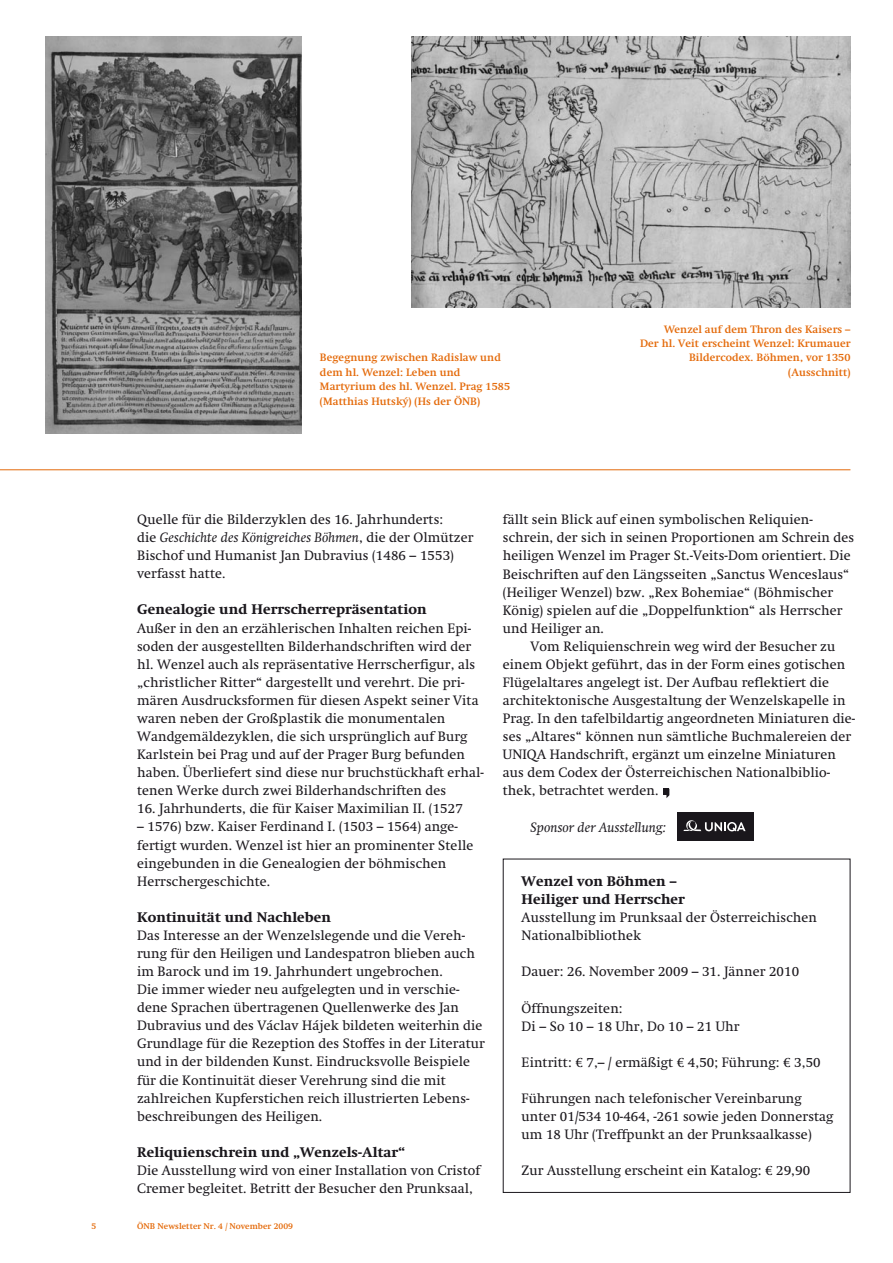
<style>
.page{position:relative;width:893px;height:1263px;background:#fff}
.page>*{position:absolute;margin:0;border:0;box-sizing:border-box;transform-origin:0 0}
.t1{font:13.5px/18.1px "Swift";letter-spacing:.01em;color:#1a171c}
.t2{font:800 13.5px/18.1px "Swift";letter-spacing:.01em;color:#1a171c}
.t3{font:italic 13.5px "Swift";letter-spacing:.01em;color:#1a171c}
.t4{font:700 10.5px/14.4px "Swift";letter-spacing:.01em;color:#e46a0a;text-align:right}
.t5{font:700 8.25px "Swift";letter-spacing:.01em;color:#e46a0a}
.s1{font-style:italic}
</style>
<div class="page">
<hr style="left:0;top:469px;width:850px;height:1px;background:#e46a0a">
<svg style="left:663px;top:789px;width:6px;height:9px"></svg>
<img style="left:411px;top:36px;width:439px;height:271px">
<img style="left:46px;top:36px;width:256px;height:398px">
<div style="left:677px;top:812px;width:76px;height:29px;background:#1a171c"></div>
<svg style="left:683px;top:820px;width:63px;height:11px"></svg>
<p class="t4" style="left:320px;top:351px;width:192px;text-align:left">Begegnung zwischen Radislaw und dem hl. Wenzel: Leben und<br>Martyrium des hl. Wenzel. Prag 1585 (Matthias Hutský) (Hs der ÖNB)</p>
<p class="t4" style="left:640px;top:322px;width:212px">Wenzel auf dem Thron des Kaisers –<br>Der hl. Veit erscheint Wenzel: Krumauer<br>Bildercodex. Böhmen, vor 1350 (Ausschnitt)</p>
<p class="t1" style="left:137px;top:510px;width:338px">Quelle für die Bilderzyklen des 16. Jahrhunderts:<br>die <span class="s1">Geschichte des Königreiches Böhmen</span>, die der Olmützer Bischof und Humanist Jan Dubravius (1486 – 1553) verfasst hatte.</p>
<p class="t2" style="left:137px;top:601px;width:291px">Genealogie und Herrscherrepräsentation</p>
<p class="t1" style="left:137px;top:619px;width:348px">Außer in den an erzählerischen Inhalten reichen Epi&shy;soden der ausgestellten Bilderhandschriften wird der hl. Wenzel auch als repräsentative Herrscherfigur, als „christlicher Ritter“ dargestellt und verehrt. Die pri&shy;mären Ausdrucksformen für diesen Aspekt seiner Vita waren neben der Großplastik die monumentalen Wandgemäldezyklen, die sich ursprünglich auf Burg Karlstein bei Prag und auf der Prager Burg befunden haben. Überliefert sind diese nur bruchstückhaft erhal&shy;tenen Werke durch zwei Bilderhandschriften des</p>
<p class="t1" style="left:137px;top:800px;width:327px">16. Jahrhunderts, die für Kaiser Maximilian II. (1527</p>
<p class="t1" style="left:137px;top:818px;width:338px">– 1576) bzw. Kaiser Ferdinand I. (1503 – 1564) ange&shy;fertigt wurden. Wenzel ist hier an prominenter Stelle eingebunden in die Genealogien der böhmischen Herrschergeschichte.</p>
<p class="t2" style="left:137px;top:908px;width:195px">Kontinuität und Nachleben</p>
<p class="t1" style="left:137px;top:926px;width:349px">Das Interesse an der Wenzelslegende und die Vereh&shy;rung für den Heiligen und Landespatron blieben auch im Barock und im 19. Jahrhundert ungebrochen.<br>Die immer wieder neu aufgelegten und in verschie&shy;dene Sprachen übertragenen Quellenwerke des Jan Dubravius und des Václav Hájek bildeten weiterhin die Grundlage für die Rezeption des Stoffes in der Literatur und in der bildenden Kunst. Eindrucksvolle Beispiele für die Kontinuität dieser Verehrung sind die mit zahlreichen Kupferstichen reich illustrierten Lebens&shy;beschreibungen des Heiligen.</p>
<p class="t2" style="left:137px;top:1143px;width:269px">Reliquienschrein und „Wenzels-Altar“</p>
<p class="t1" style="left:137px;top:1161px;width:345px">Die Ausstellung wird von einer Installation von Cristof<br>Cremer begleitet. Betritt der Besucher den Prunksaal,</p>
<p class="t5" style="left:91px;top:1221px;width:6px">5</p>
<p class="t5" style="left:137px;top:1221px;width:157px">ÖNB Newsletter Nr. 4 / November 2009</p>
<p class="t1" style="left:503px;top:511px;width:353px">fällt sein Blick auf einen symbolischen Reliquien&shy;schrein, der sich in seinen Proportionen am Schrein des heiligen Wenzel im Prager St.-Veits-Dom orientiert. Die Beischriften auf den Längsseiten „Sanctus Wenceslaus“ (Heiliger Wenzel) bzw. „Rex Bohemiae“ (Böhmischer König) spielen auf die „Doppelfunktion“ als Herrscher und Heiliger an.</p>
<p class="t1" style="left:503px;top:637px;width:354px;text-indent:28px">Vom Reliquienschrein weg wird der Besucher zu einem Objekt geführt, das in der Form eines gotischen Flügelaltares angelegt ist. Der Aufbau reflektiert die architektonische Ausgestaltung der Wenzelskapelle in Prag. In den tafelbildartig angeordneten Miniaturen die&shy;ses „Altares“ können nun sämtliche Buchmalereien der UNIQA Handschrift, ergänzt um einzelne Miniaturen aus dem Codex der Österreichischen Nationalbiblio&shy;thek, betrachtet werden.</p>
<p class="t3" style="left:530px;top:819px;width:137px">Sponsor der Ausstellung:</p>
<p class="t2" style="left:522px;top:872px;width:165px">Wenzel von Böhmen –<br>Heiliger und Herrscher</p>
<p class="t1" style="left:522px;top:908px;width:297px">Ausstellung im Prunksaal der Österreichischen<br>Nationalbibliothek</p>
<p class="t1" style="left:522px;top:963px;width:279px">Dauer: 26. November 2009 – 31. Jänner 2010</p>
<p class="t1" style="left:522px;top:999px;width:219px">Öffnungszeiten:<br>Di – So 10 – 18 Uhr, Do 10 – 21 Uhr</p>
<p class="t1" style="left:522px;top:1053px;width:300px">Eintritt: € 7,– / ermäßigt € 4,50; Führung: € 3,50</p>
<p class="t1" style="left:522px;top:1089px;width:313px">Führungen nach telefonischer Vereinbarung unter 01/534 10-464, -261 sowie jeden Donnerstag um 18 Uhr (Treffpunkt an der Prunksaalkasse)</p>
<p class="t1" style="left:522px;top:1161px;width:290px">Zur Ausstellung erscheint ein Katalog: € 29,90</p>
</div>
